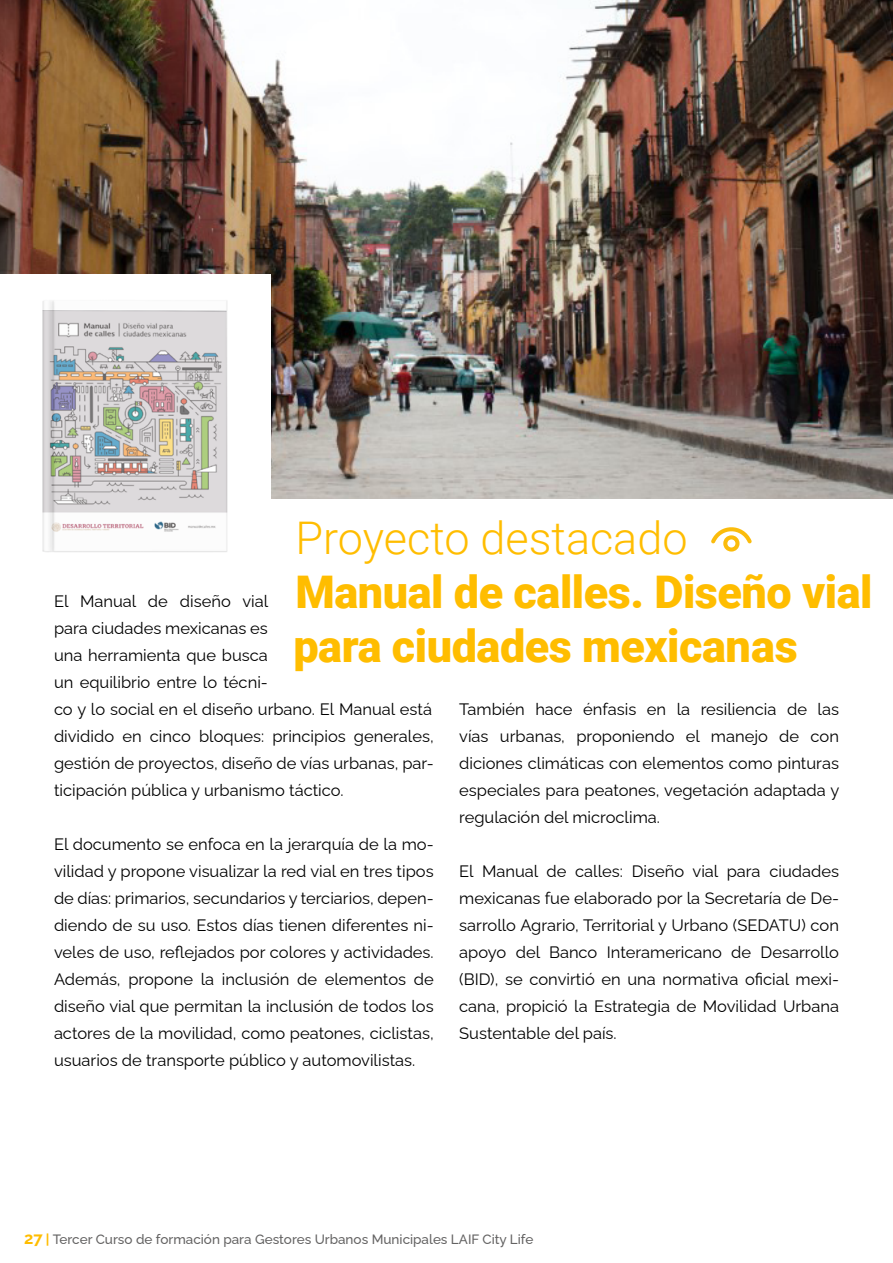
<style>
.page{position:relative;width:893px;height:1263px;background:#fff}
.page>*{position:absolute;margin:0;border:0;box-sizing:border-box;transform-origin:0 0}
.t1{font:900 45px/54px "Roboto";letter-spacing:-.01em;color:#ffbd00}
.t2{font:300 45px "Roboto";color:#ffbd00}
.t3{font:16.5px/27px "Raleway";color:#000;text-align:justify}
.t4{font:500 13.5px "Raleway";color:#646363}
.s1{font-weight:700;font-size:16.5px;color:#ffbd00}
.s2{font-weight:700;color:#ffbd00}
</style>
<div class="page">
<img style="left:0;top:0;width:893px;height:498px">
<div style="left:0;top:274px;width:270px;height:314px;background:#fff"></div>
<img style="left:42px;top:300px;width:186px;height:252px">
<svg style="left:711px;top:527px;width:41px;height:20px"></svg>
<div style="left:723px;top:535px;width:16px;height:16px;border:4px solid #fbbc0c;border-radius:50%"></div>
<h1 class="t2" style="left:296px;top:507px;width:394px">Proyecto destacado</h1>
<h1 class="t1" style="left:293px;top:563px;width:581px">Manual de calles. Diseño vial para ciudades mexicanas</h1>
<p class="t3" style="left:54px;top:586px;width:381px;text-align:left">El Manual de diseño vial<br>para ciudades mexicanas es<br>una herramienta que busca<br>un equilibrio entre lo técni-<br>co y lo social en el diseño urbano. El Manual está dividido en cinco bloques: principios generales, gestión de proyectos, diseño de vías urbanas, par&shy;ticipación pública y urbanismo táctico.</p>
<p class="t3" style="left:54px;top:829px;width:381px">El documento se enfoca en la jerarquía de la mo&shy;vilidad y propone visualizar la red vial en tres tipos de días: primarios, secundarios y terciarios, depen&shy;diendo de su uso. Estos días tienen diferentes ni&shy;veles de uso, reflejados por colores y actividades.<br>Además, propone la inclusión de elementos de diseño vial que permitan la inclusión de todos los actores de la movilidad, como peatones, ciclistas, usuarios de transporte público y automovilistas.</p>
<p class="t3" style="left:459px;top:694px;width:382px">También hace énfasis en la resiliencia de las vías urbanas, proponiendo el manejo de con diciones climáticas con elementos como pinturas especiales para peatones, vegetación adaptada y regulación del microclima.</p>
<p class="t3" style="left:459px;top:856px;width:381px">El Manual de calles: Diseño vial para ciudades mexicanas fue elaborado por la Secretaría de De&shy;sarrollo Agrario, Territorial y Urbano (SEDATU) con apoyo del Banco Interamericano de Desarrollo (BID), se convirtió en una normativa oficial mexi&shy;cana, propició la Estrategia de Movilidad Urbana Sustentable del país.</p>
<p class="t4" style="left:24px;top:1229px;width:511px"><span class="s1">27</span> <span class="s2">|</span> Tercer Curso de formación para Gestores Urbanos Municipales LAIF City Life</p>
</div>
